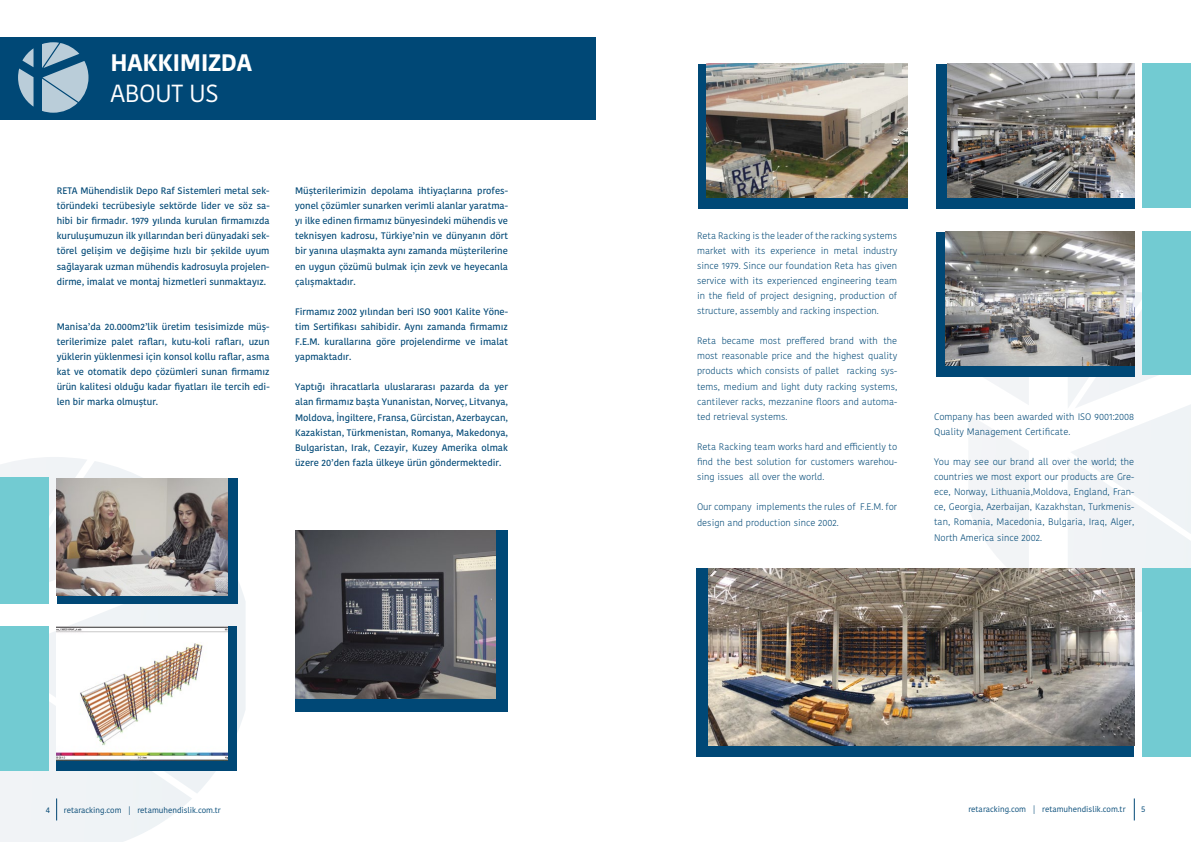
<style>
.page{position:relative;width:1191px;height:842px;background:#fff}
.page>*{position:absolute;margin:0;border:0;box-sizing:border-box;transform-origin:0 0}
.t1{font:24.7px "Kohinoor Bangla";letter-spacing:-.02em;color:#fff}
.t2{font:700 23.8px "Kohinoor Bangla";letter-spacing:-.02em;color:#fff}
.t3{font:500 9.4px/15.1px "Kohinoor Bangla";color:#004876;text-align:justify}
.t4{font:300 9.4px/15.1px "Kohinoor Bangla";color:#004876;text-align:justify}
.t5{font:8.4px "Kohinoor Bangla";color:#004876}
.t6{font:8px "Kohinoor Bangla";color:#004876}
</style>
<div class="page">
<svg style="left:1133px;top:798px;width:1px;height:22px"></svg>
<svg style="left:48px;top:562px;width:198px;height:231px"></svg>
<svg style="left:0;top:457px;width:201px;height:145px"></svg>
<svg style="left:0;top:662px;width:192px;height:180px"></svg>
<svg style="left:978px;top:376px;width:51px;height:29px"></svg>
<svg style="left:968px;top:415px;width:61px;height:154px"></svg>
<svg style="left:1067px;top:291px;width:124px;height:322px"></svg>
<div style="left:936px;top:232px;width:198px;height:144px;background:#004876"></div>
<div style="left:696px;top:569px;width:438px;height:188px;background:#004876"></div>
<div style="left:936px;top:64px;width:198px;height:144px;background:#004876"></div>
<div style="left:295px;top:530px;width:213px;height:182px;background:#004876"></div>
<div style="left:57px;top:479px;width:180px;height:125px;background:#004876"></div>
<div style="left:57px;top:626px;width:180px;height:145px;background:#004876"></div>
<div style="left:697px;top:64px;width:210px;height:144px;background:#004876"></div>
<div style="left:0;top:477px;width:48px;height:127px;background:#72cbd2"></div>
<div style="left:0;top:626px;width:48px;height:145px;background:#72cbd2"></div>
<img style="left:707px;top:64px;width:200px;height:133px">
<img style="left:295px;top:530px;width:201px;height:169px">
<div style="left:0;top:37px;width:595px;height:82px;background:#004876"></div>
<svg style="left:18px;top:48px;width:16px;height:59px"></svg>
<svg style="left:42px;top:42px;width:46px;height:71px"></svg>
<img style="left:57px;top:626px;width:171px;height:135px">
<img style="left:708px;top:569px;width:426px;height:176px">
<img style="left:947px;top:64px;width:187px;height:133px">
<img style="left:945px;top:232px;width:189px;height:134px">
<img style="left:57px;top:479px;width:170px;height:116px">
<div style="left:1142px;top:232px;width:49px;height:143px;background:#72cbd2"></div>
<div style="left:1142px;top:569px;width:49px;height:188px;background:#72cbd2"></div>
<div style="left:1142px;top:64px;width:49px;height:144px;background:#72cbd2"></div>
<h2 class="t2" style="left:110px;top:42px;width:143px">HAKKIMIZDA</h2>
<h1 class="t1" style="left:110px;top:74px;width:110px">ABOUT US</h1>
<p class="t3" style="left:57px;top:183px;width:214px">RETA Mühendislik Depo Raf Sistemleri metal sek&shy;töründeki tecrübesiyle sektörde lider ve söz sa&shy;hibi bir firmadır. 1979 yılında kurulan firmamızda kuruluşumuzun ilk yıllarından beri dünyadaki sek&shy;törel gelişim ve değişime hızlı bir şekilde uyum sağlayarak uzman mühendis kadrosuyla projelen&shy;dirme, imalat ve montaj hizmetleri sunmaktayız.</p>
<p class="t3" style="left:57px;top:319px;width:214px">Manisa’da 20.000m2’lik üretim tesisimizde müş&shy;terilerimize palet rafları, kutu-koli rafları, uzun yüklerin yüklenmesi için konsol kollu raflar, asma kat ve otomatik depo çözümleri sunan firmamız ürün kalitesi olduğu kadar fiyatları ile tercih edi&shy;len bir marka olmuştur.</p>
<p class="t3" style="left:295px;top:183px;width:214px">Müşterilerimizin depolama ihtiyaçlarına profes&shy;yonel çözümler sunarken verimli alanlar yaratma&shy;yı ilke edinen firmamız bünyesindeki mühendis ve teknisyen kadrosu, Türkiye’nin ve dünyanın dört bir yanına ulaşmakta aynı zamanda müşterilerine en uygun çözümü bulmak için zevk ve heyecanla çalışmaktadır.</p>
<p class="t3" style="left:295px;top:304px;width:214px">Firmamız 2002 yılından beri ISO 9001 Kalite Yöne&shy;tim Sertifikası sahibidir. Aynı zamanda firmamız F.E.M. kurallarına göre projelendirme ve imalat yapmaktadır.</p>
<p class="t3" style="left:295px;top:379px;width:214px">Yaptığı ihracatlarla uluslararası pazarda da yer alan firmamız başta Yunanistan, Norveç, Litvanya, Moldova, İngiltere, Fransa, Gürcistan, Azerbaycan, Kazakistan, Türkmenistan, Romanya, Makedonya, Bulgaristan, Irak, Cezayir, Kuzey Amerika olmak üzere 20’den fazla ülkeye ürün göndermektedir.</p>
<p class="t4" style="left:697px;top:228px;width:202px">Reta Racking is the leader of the racking systems market with its experience in metal industry since 1979. Since our foundation Reta has given service with its experienced engineering team in the field of project designing, production of structure, assembly and racking inspection.</p>
<p class="t4" style="left:697px;top:333px;width:202px">Reta became most preffered brand with the most reasonable price and the highest quality products which consists of pallet racking sys&shy;tems, medium and light duty racking systems, cantilever racks, mezzanine floors and automa&shy;ted retrieval systems.</p>
<p class="t4" style="left:697px;top:439px;width:202px">Reta Racking team works hard and efficiently to find the best solution for customers warehou&shy;sing issues all over the world.</p>
<p class="t4" style="left:697px;top:499px;width:202px">Our company implements the rules of F.E.M. for design and production since 2002.</p>
<p class="t4" style="left:934px;top:409px;width:202px">Company has been awarded with ISO 9001:2008<br>Quality Management Certificate.</p>
<p class="t4" style="left:934px;top:454px;width:202px">You may see our brand all over the world; the countries we most export our products are Gre&shy;ece, Norway, Lithuania,Moldova, England, Fran&shy;ce, Georgia, Azerbaijan, Kazakhstan, Turkmenis&shy;tan, Romania, Macedonia, Bulgaria, Iraq, Alger, North America since 2002.</p>
<p class="t5" style="left:46px;top:804px;width:6px">4</p>
<p class="t6" style="left:64px;top:804px;width:159px">retaracking.com | retamuhendislik.com.tr</p>
<p class="t6" style="left:968px;top:803px;width:159px">retaracking.com | retamuhendislik.com.tr</p>
<p class="t5" style="left:1141px;top:802px;width:6px">5</p>
</div>
